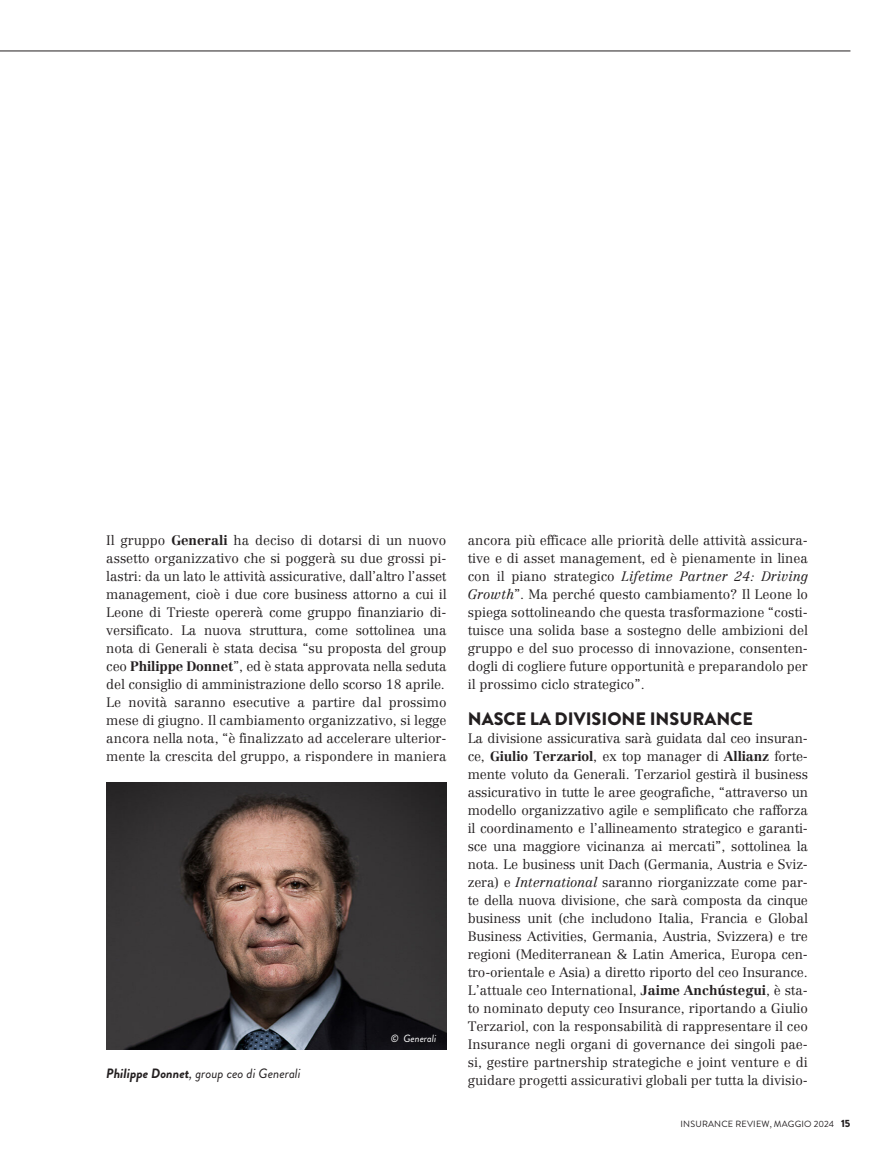
<style>
.page{position:relative;width:893px;height:1170px;background:#fff}
.page>*{position:absolute;margin:0;border:0;box-sizing:border-box;transform-origin:0 0}
.t1{font:900 18px "Brandon Grotesque";color:#231f20}
.t2{font:300 13.5px/18px "Centennial LT Std";color:#231f20;text-align:justify}
.t3{font:italic 13.5px "Brandon Grotesque";color:#231f20}
.t4{font:italic 10.5px "Brandon Grotesque";color:#fff}
.t5{font:9px "Brandon Grotesque";letter-spacing:.02em;color:#231f20}
.s1{font-weight:700}
.s2{font-style:italic}
.s3{font-weight:900;font-size:10.5px}
</style>
<div class="page">
<hr style="left:0;top:0;width:1px;height:1169px;background:#c5b9ab">
<hr style="left:0;top:51px;width:850px;height:1px;background:#231f20">
<img style="left:106px;top:782px;width:340px;height:267px">
<p class="t2" style="left:106px;top:531px;width:342px">Il gruppo <span class="s1">Generali</span> ha deciso di dotarsi di un nuovo assetto organizzativo che si poggerà su due grossi pi&shy;lastri: da un lato le attività assicurative, dall’altro l’asset management, cioè i due core business attorno a cui il Leone di Trieste opererà come gruppo finanziario di&shy;versificato. La nuova struttura, come sottolinea una nota di Generali è stata decisa “su proposta del group ceo <span class="s1">Philippe Donnet</span>”, ed è stata approvata nella seduta del consiglio di amministrazione dello scorso 18 aprile.</p>
<p class="t2" style="left:106px;top:693px;width:342px">Le novità saranno esecutive a partire dal prossimo mese di giugno. Il cambiamento organizzativo, si legge ancora nella nota, “è finalizzato ad accelerare ulterior&shy;mente la crescita del gruppo, a rispondere in maniera</p>
<p class="t3" style="left:106px;top:1064px;width:196px"><span class="s1">Philippe Donnet</span>, group ceo di Generali</p>
<p class="t4" style="left:391px;top:1031px;width:47px">© Generali</p>
<p class="t2" style="left:468px;top:531px;width:342px">ancora più efficace alle priorità delle attività assicura&shy;tive e di asset management, ed è pienamente in linea con il piano strategico <span class="s2">Lifetime Partner 24: Driving Growth</span>”. Ma perché questo cambiamento? Il Leone lo spiega sottolineando che questa trasformazione “costi&shy;tuisce una solida base a sostegno delle ambizioni del gruppo e del suo processo di innovazione, consenten&shy;dogli di cogliere future opportunità e preparandolo per il prossimo ciclo strategico”.</p>
<p class="t1" style="left:468px;top:705px;width:287px">NASCE LA DIVISIONE INSURANCE</p>
<p class="t2" style="left:468px;top:729px;width:342px">La divisione assicurativa sarà guidata dal ceo insuran&shy;ce, <span class="s1">Giulio Terzariol</span>, ex top manager di <span class="s1">Allianz</span> forte&shy;mente voluto da Generali. Terzariol gestirà il business assicurativo in tutte le aree geografiche, “attraverso un modello organizzativo agile e semplificato che rafforza il coordinamento e l’allineamento strategico e garanti&shy;sce una maggiore vicinanza ai mercati”, sottolinea la nota. Le business unit Dach (Germania, Austria e Sviz&shy;zera) e <span class="s2">International</span> saranno riorganizzate come par&shy;te della nuova divisione, che sarà composta da cinque business unit (che includono Italia, Francia e Global Business Activities, Germania, Austria, Svizzera) e tre regioni (Mediterranean &amp; Latin America, Europa cen&shy;tro-orientale e Asia) a diretto riporto del ceo Insurance.</p>
<p class="t2" style="left:468px;top:981px;width:342px">L’attuale ceo International, <span class="s1">Jaime Anchústegui</span>, è sta&shy;to nominato deputy ceo Insurance, riportando a Giulio Terzariol, con la responsabilità di rappresentare il ceo Insurance negli organi di governance dei singoli pae&shy;si, gestire partnership strategiche e joint venture e di guidare progetti assicurativi globali per tutta la divisio-</p>
<p class="t5" style="left:680px;top:1117px;width:171px">INSURANCE REVIEW, MAGGIO 2024 <span class="s3">15</span></p>
</div>
